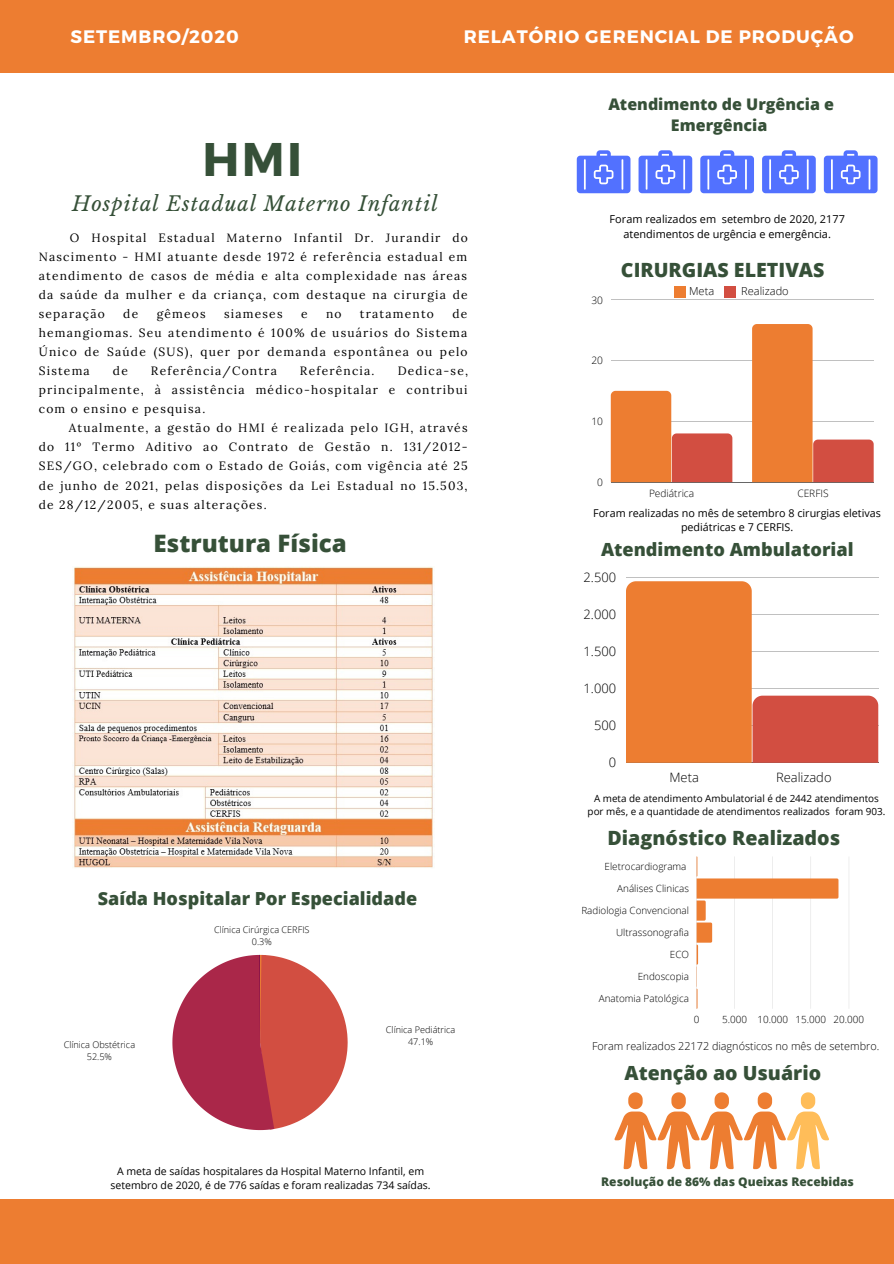
<style>
.page{position:relative;width:894px;height:1264px;background:#fff}
.page>*{position:absolute;margin:0;border:0;box-sizing:border-box;transform-origin:0 0}
.t1{font:700 47.1px "Montserrat";color:#365038}
.t2{font:800 24px "Open Sans";color:#365038}
.t3{font:italic 20.1px "Libre Baskerville";letter-spacing:.05em;color:#365038}
.t4{font:800 19.65px "Open Sans";color:#365038}
.t5{font:800 19.5px "Open Sans";color:#365038}
.t6{font:800 18.15px "Open Sans";color:#365038}
.t7{font:700 18px "Montserrat";letter-spacing:.05em;color:#fff}
.t8{font:800 18px "Open Sans";color:#365038}
.t9{font:800 16.05px/21.5px "Open Sans";color:#365038;text-align:center}
.t10{font:300 12.9px "Open Sans";color:#000}
.t11{font:12px/19px "Lora";letter-spacing:.1em;color:#000;text-align:justify}
.t12{font:800 12px "Open Sans";color:#365038}
.t13{font:300 11.1px "Open Sans";color:#000}
.t14{font:10.95px/14.5px "Open Sans";color:#000;text-align:center}
.t15{font:10.8px/14.4px "Open Sans";color:#000;text-align:center}
.t16{font:300 10.8px "Open Sans";color:#000}
.t17{font:10.5px "Open Sans";color:#000}
.t18{font:300 10.2px "Open Sans";color:#000}
.t19{font:300 9.9px "Open Sans";color:#000}
.t20{font:9.9px/13.2px "Open Sans";color:#000;text-align:center}
.t21{font:300 9.15px "Open Sans";color:#000}
</style>
<div class="page">
<div style="left:0;top:0;width:893px;height:72px;background:#ed7d31"></div>
<div style="left:0;top:1199px;width:893px;height:64px;background:#ed7d31"></div>
<svg style="left:172px;top:954px;width:175px;height:176px"></svg>
<hr style="left:625px;top:577px;width:253px;height:1px;background:#000">
<hr style="left:625px;top:762px;width:253px;height:1px;background:#000">
<svg style="left:626px;top:581px;width:252px;height:181px"></svg>
<hr style="left:848px;top:856px;width:1px;height:152px;background:#000">
<svg style="left:696px;top:856px;width:142px;height:152px"></svg>
<hr style="left:610px;top:300px;width:263px;height:1px;background:#000">
<hr style="left:610px;top:360px;width:263px;height:1px;background:#000">
<hr style="left:610px;top:421px;width:263px;height:1px;background:#000">
<hr style="left:610px;top:482px;width:263px;height:1px;background:#000">
<svg style="left:610px;top:391px;width:122px;height:91px"></svg>
<svg style="left:751px;top:324px;width:122px;height:158px"></svg>
<div style="left:673px;top:286px;width:12px;height:11px;background:#ed7d31"></div>
<div style="left:724px;top:286px;width:11px;height:11px;background:#d24e41"></div>
<img style="left:73px;top:567px;width:361px;height:301px">
<svg style="left:576px;top:150px;width:301px;height:43px"></svg>
<svg style="left:614px;top:1092px;width:214px;height:77px"></svg>
<p class="t7" style="left:71px;top:25px;width:170px">SETEMBRO/2020</p>
<p class="t7" style="left:463px;top:25px;width:391px">RELATÓRIO GERENCIAL DE PRODUÇÃO</p>
<p class="t1" style="left:202px;top:128px;width:101px">HMI</p>
<p class="t3" style="left:72px;top:191px;width:367px">Hospital Estadual Materno Infantil</p>
<p class="t11" style="left:39px;top:228px;width:430px;text-indent:31px">O Hospital Estadual Materno Infantil Dr. Jurandir do Nascimento - HMI atuante desde 1972 é referência estadual em atendimento de casos de média e alta complexidade nas áreas da saúde da mulher e da criança, com destaque na cirurgia de separação</p>
<p class="t11" style="left:123px;top:304px;width:16px">de</p>
<p class="t11" style="left:157px;top:304px;width:50px">gêmeos</p>
<p class="t11" style="left:224px;top:304px;width:60px">siameses</p>
<p class="t11" style="left:301px;top:304px;width:8px">e</p>
<p class="t11" style="left:326px;top:304px;width:17px">no</p>
<p class="t11" style="left:360px;top:304px;width:75px">tratamento</p>
<p class="t11" style="left:39px;top:304px;width:430px;text-indent:413px">de hemangiomas. Seu atendimento é 100% de usuários do Sistema Único de Saúde (SUS), quer por demanda espontânea ou pelo Sistema</p>
<p class="t11" style="left:113px;top:361px;width:16px">de</p>
<p class="t11" style="left:151px;top:361px;width:127px">Referência/Contra</p>
<p class="t11" style="left:300px;top:361px;width:76px">Referência.</p>
<p class="t11" style="left:39px;top:361px;width:431px;text-indent:359px">Dedica-se, principalmente, à assistência médico-hospitalar e contribui com o ensino e pesquisa.</p>
<p class="t11" style="left:39px;top:418px;width:430px;text-indent:30px">Atualmente, a gestão do HMI é realizada pelo IGH, através do 11º Termo Aditivo ao Contrato de Gestão n. 131/2012- SES/GO, celebrado com o Estado de Goiás, com vigência até 25 de junho de 2021, pelas disposições da Lei Estadual no 15.503, de 28/12/2005, e suas alterações.</p>
<p class="t2" style="left:153px;top:527px;width:195px">Estrutura Física</p>
<p class="t8" style="left:98px;top:886px;width:321px">Saída Hospitalar Por Especialidade</p>
<p class="t21" style="left:64px;top:1037px;width:73px">Clínica Obstétrica</p>
<p class="t21" style="left:87px;top:1050px;width:27px">52.5%</p>
<p class="t21" style="left:214px;top:922px;width:97px">Clínica Cirúrgica CERFIS</p>
<p class="t21" style="left:252px;top:935px;width:21px">0.3%</p>
<p class="t21" style="left:386px;top:1022px;width:71px">Clínica Pediátrica</p>
<p class="t21" style="left:408px;top:1035px;width:27px">47.1%</p>
<p class="t17" style="left:117px;top:1164px;width:308px">A meta de saídas hospitalares da Hospital Materno Infantil, em</p>
<p class="t17" style="left:110px;top:1178px;width:321px">setembro de 2020, é de 776 saídas e foram realizadas 734 saídas.</p>
<p class="t9" style="left:608px;top:93px;width:227px">Atendimento de Urgência e<br>Emergência</p>
<p class="t14" style="left:609px;top:212px;width:237px">Foram realizados em setembro de 2020, 2177 atendimentos de urgência e emergência.</p>
<p class="t18" style="left:591px;top:292px;width:13px">30</p>
<p class="t4" style="left:620px;top:256px;width:205px">CIRURGIAS ELETIVAS</p>
<p class="t13" style="left:689px;top:283px;width:27px">Meta</p>
<p class="t13" style="left:741px;top:283px;width:49px">Realizado</p>
<p class="t18" style="left:591px;top:353px;width:13px">20</p>
<p class="t18" style="left:591px;top:414px;width:13px">10</p>
<p class="t18" style="left:597px;top:475px;width:7px">0</p>
<p class="t18" style="left:648px;top:486px;width:47px">Pediátrica</p>
<p class="t18" style="left:797px;top:486px;width:33px">CERFIS</p>
<p class="t15" style="left:593px;top:505px;width:289px">Foram realizadas no mês de setembro 8 cirurgias eletivas pediátricas e 7 CERFIS.</p>
<p class="t6" style="left:601px;top:536px;width:254px">Atendimento Ambulatorial</p>
<p class="t10" style="left:583px;top:568px;width:34px">2.500</p>
<p class="t10" style="left:583px;top:605px;width:34px">2.000</p>
<p class="t10" style="left:583px;top:642px;width:34px">1.500</p>
<p class="t10" style="left:583px;top:679px;width:34px">1.000</p>
<p class="t10" style="left:594px;top:716px;width:24px">500</p>
<p class="t10" style="left:608px;top:753px;width:9px">0</p>
<p class="t10" style="left:669px;top:768px;width:31px">Meta</p>
<p class="t10" style="left:775px;top:768px;width:57px">Realizado</p>
<p class="t20" style="left:587px;top:791px;width:299px">A meta de atendimento Ambulatorial é de 2442 atendimentos por mês, e a quantidade de atendimentos realizados foram 903.</p>
<p class="t4" style="left:607px;top:824px;width:234px">Diagnóstico Realizados</p>
<p class="t19" style="left:604px;top:859px;width:83px">Eletrocardiograma</p>
<p class="t19" style="left:617px;top:881px;width:73px">Análises Clinicas</p>
<p class="t19" style="left:581px;top:903px;width:109px">Radiologia Convencional</p>
<p class="t19" style="left:616px;top:925px;width:74px">Ultrassonografia</p>
<p class="t19" style="left:669px;top:947px;width:21px">ECO</p>
<p class="t19" style="left:637px;top:969px;width:53px">Endoscopia</p>
<p class="t19" style="left:598px;top:991px;width:92px">Anatomia Patológica</p>
<p class="t19" style="left:693px;top:1012px;width:7px">0</p>
<p class="t19" style="left:722px;top:1012px;width:26px">5.000</p>
<p class="t19" style="left:757px;top:1012px;width:32px">10.000</p>
<p class="t19" style="left:795px;top:1012px;width:32px">15.000</p>
<p class="t19" style="left:833px;top:1012px;width:32px">20.000</p>
<p class="t16" style="left:592px;top:1037px;width:288px">Foram realizados 22172 diagnósticos no mês de setembro.</p>
<p class="t5" style="left:624px;top:1059px;width:198px">Atenção ao Usuário</p>
<p class="t12" style="left:601px;top:1172px;width:254px">Resolução de 86% das Queixas Recebidas</p>
</div>
